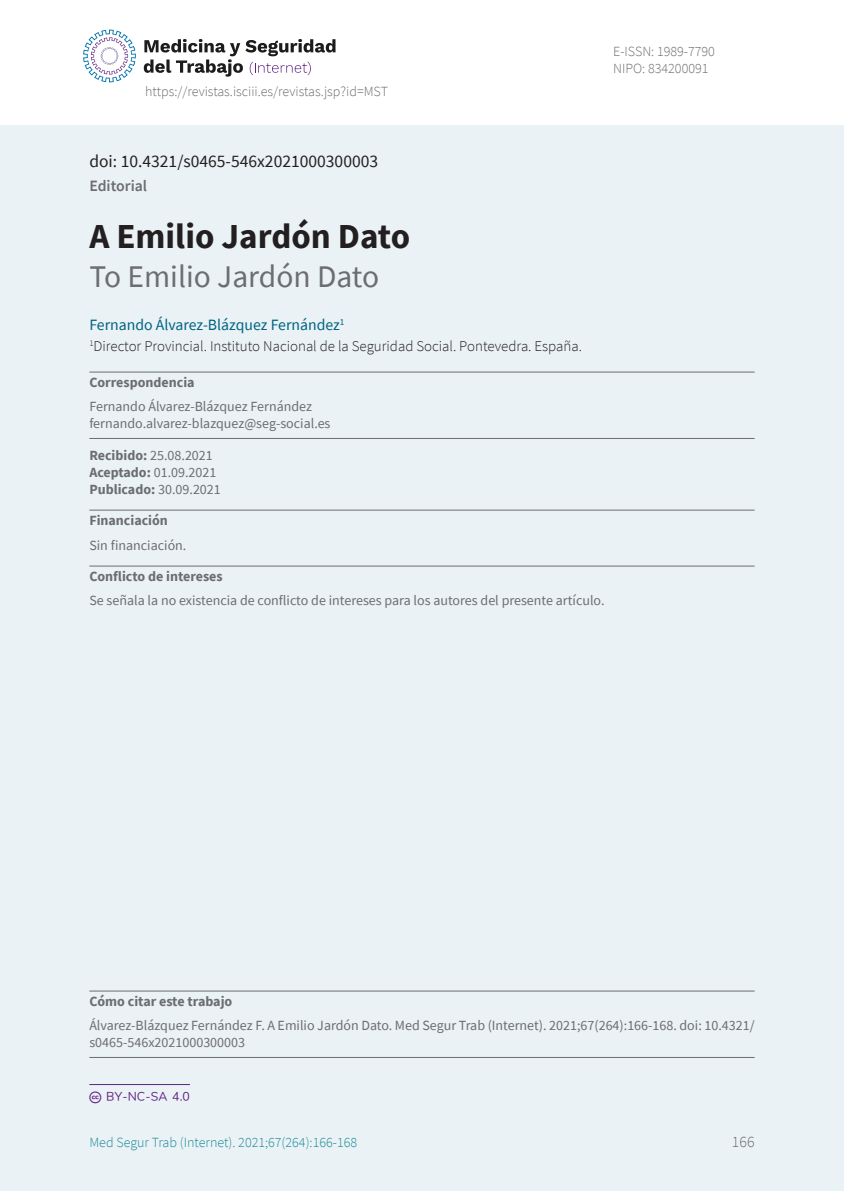
<style>
.page{position:relative;width:844px;height:1191px;background:#fff}
.page>*{position:absolute;margin:0;border:0;box-sizing:border-box;transform-origin:0 0}
.sps_titulo_original{font:700 35px "Source Sans Pro";color:#231f20}
.sps_titulo_traduc{font:31.5px "Source Sans Pro";color:#6c6d70}
.sps_doi{font:17.5px "Source Sans Pro";color:#231f20}
.sps_autores{font:15.75px "Source Sans Pro";color:#006380}
.sps_seccion{font:600 15.75px "Source Sans Pro";color:#6c6d70}
.t1{font:300 15.75px "Source Sans Pro";color:#6c6d70}
.sps_afiliaciones{font:300 14.88px "Source Sans Pro";color:#231f20}
.sps_texto_metadatos{font:14px "Source Sans Pro";color:#6c6d70}
.sps_linea_fin_metada{font:14px/16.8px "Source Sans Pro";color:#6c6d70}
.t2{font:300 14px/16.8px "Source Sans Pro";color:#6c6d70}
.sps_titulo_metadatos{font:700 14px "Source Sans Pro";color:#6c6d70}
.t3{font:300 14px "Source Sans Pro";color:#1c8993}
.sps_texto_metadatos-2{font:700 14px "Source Sans Pro";color:#6c6d70}
.sps_creativecommons{font:12.25px "Font Awesome 5 Brands";color:#612482}
.s1{font-weight:700}
.s2{font-weight:400}
</style>
<div class="page">
<div style="left:0;top:125px;width:843px;height:1066px;background:#eaf2f6"></div>
<svg style="left:83px;top:30px;width:53px;height:52px"></svg>
<svg style="left:144px;top:39px;width:191px;height:38px"></svg>
<hr style="left:89px;top:372px;width:665px;height:1px;background:#6c6d70">
<hr style="left:89px;top:438px;width:665px;height:1px;background:#6c6d70">
<hr style="left:89px;top:510px;width:665px;height:1px;background:#6c6d70">
<hr style="left:89px;top:566px;width:665px;height:1px;background:#6c6d70">
<hr style="left:89px;top:990px;width:665px;height:1px;background:#6c6d70">
<hr style="left:89px;top:1057px;width:665px;height:1px;background:#6c6d70">
<hr style="left:89px;top:1084px;width:101px;height:1px;background:#612482">
<p class="t2" style="left:145px;top:83px;width:244px">https://revistas.isciii.es/revistas.jsp?id=MST</p>
<p class="t2" style="left:613px;top:43px;width:103px">E-ISSN: 1989-7790<br>NIPO: 834200091</p>
<p class="sps_doi" style="left:89px;top:150px;width:290px">doi: 10.4321/s0465-546x2021000300003</p>
<p class="sps_seccion" style="left:89px;top:176px;width:59px">Editorial</p>
<p class="sps_titulo_original" style="left:89px;top:212px;width:322px">A Emilio Jardón Dato</p>
<p class="sps_titulo_traduc" style="left:89px;top:256px;width:291px">To Emilio Jardón Dato</p>
<p class="sps_autores" style="left:89px;top:315px;width:256px">Fernando Álvarez-Blázquez Fernández<sup>1</sup></p>
<p class="sps_afiliaciones" style="left:89px;top:336px;width:494px"><sup>1</sup>Director Provincial. Instituto Nacional de la Seguridad Social. Pontevedra. España.</p>
<p class="sps_titulo_metadatos" style="left:89px;top:373px;width:107px">Correspondencia</p>
<p class="sps_texto_metadatos" style="left:89px;top:398px;width:224px">Fernando Álvarez-Blázquez Fernández</p>
<p class="sps_linea_fin_metada" style="left:89px;top:415px;width:242px">fernando.alvarez-blazquez@seg-social.es</p>
<p class="sps_texto_metadatos" style="left:89px;top:446px;width:125px"><span class="s1">Recibido:</span> 25.08.2021</p>
<p class="sps_texto_metadatos" style="left:89px;top:463px;width:128px"><span class="s1">Aceptado:</span> 01.09.2021</p>
<p class="sps_texto_metadatos-2" style="left:89px;top:479px;width:133px">Publicado: <span class="s2">30.09.2021</span></p>
<p class="sps_titulo_metadatos" style="left:89px;top:511px;width:80px">Financiación</p>
<p class="sps_texto_metadatos" style="left:89px;top:536px;width:98px">Sin financiación.</p>
<p class="sps_titulo_metadatos" style="left:89px;top:567px;width:135px">Conflicto de intereses</p>
<p class="sps_texto_metadatos" style="left:89px;top:592px;width:516px">Se señala la no existencia de conflicto de intereses para los autores del presente artículo.</p>
<p class="sps_titulo_metadatos" style="left:89px;top:992px;width:144px">Cómo citar este trabajo</p>
<p class="sps_linea_fin_metada" style="left:89px;top:1017px;width:666px">Álvarez-Blázquez Fernández F. A Emilio Jardón Dato. Med Segur Trab (Internet). 2021;67(264):166-168. doi: 10.4321/ s0465-546x2021000300003</p>
<p class="sps_creativecommons" style="left:89px;top:1091px;width:13px">▼❖□□■▲</p>
<p class="t3" style="left:89px;top:1133px;width:269px">Med Segur Trab (Internet). 2021;67(264):166-168</p>
<p class="t1" style="left:731px;top:1132px;width:24px">166</p>
</div>
